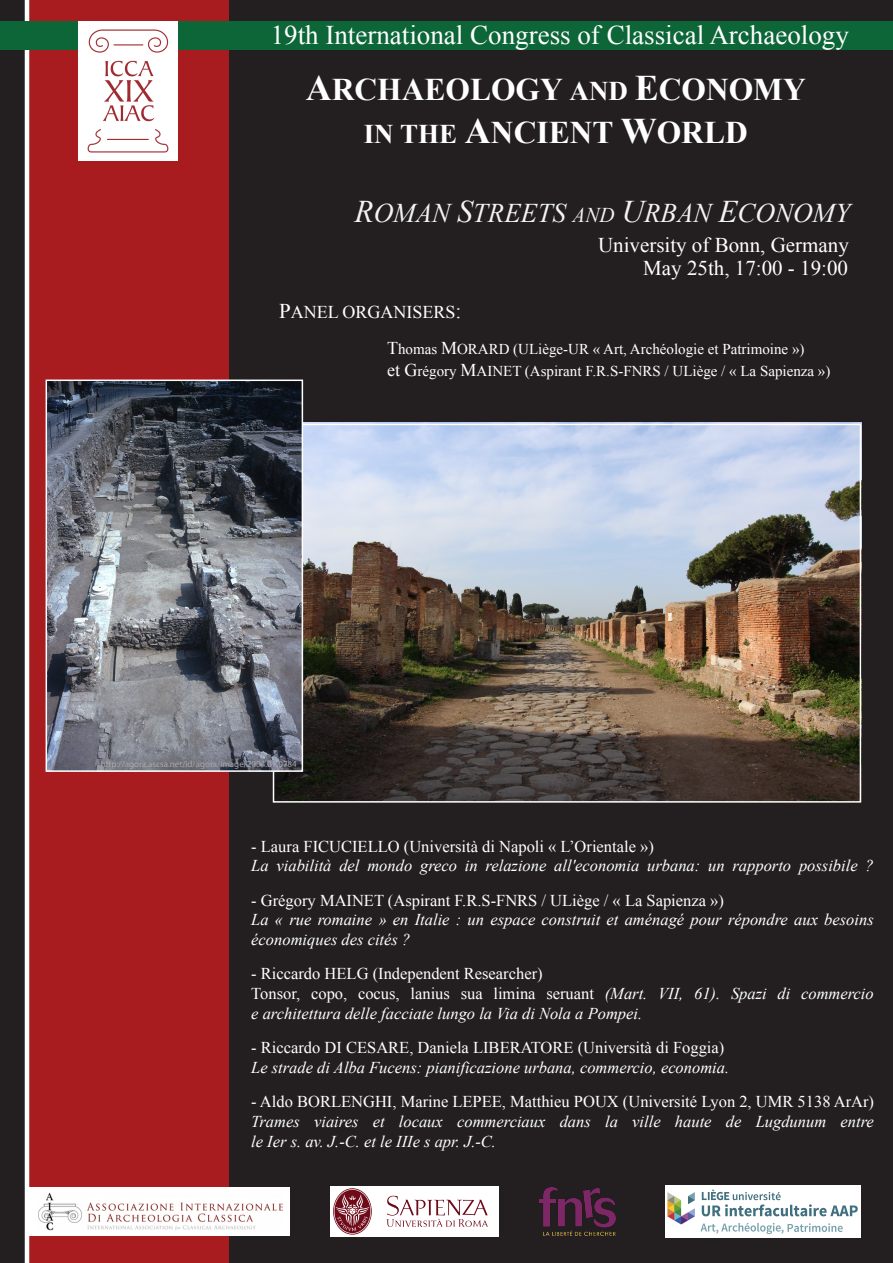
<style>
.page{position:relative;width:893px;height:1263px;background:#231f20}
.page>*{position:absolute;margin:0;border:0;box-sizing:border-box;transform-origin:0 0}
.t1{font:700 31.5px/43.2px "Times New Roman";color:#fff;text-align:center}
.t2{font:27px "Times New Roman";color:#fff}
.t3{font:italic 27px "Times New Roman";color:#f2f3f4}
.t4{font:21px "Times New Roman";color:#fff}
.t5{font:18px "Times New Roman";color:#fff}
.t6{font:italic 16.5px/19.8px "Times New Roman";color:#fff}
.t7{font:16.5px "Times New Roman";color:#fff}
.t8{font:15px/21.6px "Times New Roman";color:#fff}
.t9{font:9px "Myriad Pro";color:#a8a9ad}
.s1{font-size:36px}
.s2{font-size:27px}
.s3{font-size:31.5px}
.s4{font-size:21px}
.s5{font-size:18px}
.s6{font-style:normal}
</style>
<div class="page">
<div style="left:27px;top:0;width:202px;height:1263px;background:#a81c20"></div>
<hr style="left:25px;top:0;width:4px;height:1263px;background:#fff">
<div style="left:0;top:21px;width:893px;height:29px;background:#0c6638"></div>
<div style="left:330px;top:1186px;width:168px;height:50px;background:#fff"></div>
<img style="left:665px;top:1185px;width:196px;height:52px">
<img style="left:29px;top:1187px;width:260px;height:48px">
<img style="left:539px;top:1187px;width:77px;height:49px">
<svg style="left:333px;top:1188px;width:39px;height:46px"></svg>
<svg style="left:386px;top:1196px;width:102px;height:31px"></svg>
<svg style="left:334px;top:1189px;width:37px;height:45px"></svg>
<img style="left:79px;top:22px;width:98px;height:138px">
<img style="left:276px;top:423px;width:586px;height:379px">
<div style="left:273px;top:424px;width:588px;height:379px;border:2px solid #fff"></div>
<img style="left:49px;top:383px;width:251px;height:386px">
<div style="left:46px;top:380px;width:257px;height:392px;border:2px solid #fff"></div>
<h2 class="t2" style="left:271px;top:16px;width:580px">19th International Congress of Classical Archaeology</h2>
<h1 class="t1" style="left:306px;top:67px;width:501px"><span class="s1">A</span>RCHAEOLOGY <span class="s2">AND</span> <span class="s1">E</span>CONOMY<br><span class="s2">IN THE</span> <span class="s1">A</span>NCIENT <span class="s1">W</span>ORLD</h1>
<h2 class="t3" style="left:355px;top:194px;width:497px"><span class="s3">R</span>OMAN <span class="s3">S</span>TREETS <span class="s4">AND</span> <span class="s3">U</span>RBAN <span class="s3">E</span>CONOMY</h2>
<p class="t4" style="left:598px;top:230px;width:252px">University of Bonn, Germany</p>
<p class="t4" style="left:643px;top:254px;width:206px">May 25th, 17:00 - 19:00</p>
<p class="t5" style="left:279px;top:300px;width:184px"><span class="s4">P</span>ANEL ORGANISERS<span class="s4">:</span></p>
<p class="t8" style="left:387px;top:338px;width:445px"><span class="s5">T</span>homas <span class="s5">M</span>ORARD (ULiège-UR « Art, Archéologie et Patrimoine »)<br><span class="s5">et G</span>régory <span class="s5">M</span>AINET (Aspirant F.R.S-FNRS / ULiège / « La Sapienza »)</p>
<p class="t9" style="left:101px;top:759px;width:198px">http://agora.ascsa.net/id/agora/image/2004.01.0784</p>
<p class="t7" style="left:251px;top:835px;width:404px">- Laura FICUCIELLO (Università di Napoli « L’Orientale »)</p>
<p class="t6" style="left:251px;top:855px;width:624px">La viabilità del mondo greco in relazione all'economia urbana: un rapporto possibile ?</p>
<p class="t7" style="left:251px;top:889px;width:474px">- Grégory MAINET (Aspirant F.R.S-FNRS / ULiège / « La Sapienza »)</p>
<p class="t6" style="left:251px;top:909px;width:624px">La « rue romaine » en Italie : un espace construit et aménagé pour répondre aux besoins économiques des cités ?</p>
<p class="t6" style="left:251px;top:963px;width:624px"><span class="s6">- Riccardo HELG (Independent Researcher)<br>Tonsor, copo, cocus, lanius sua limina seruant</span> (Mart. VII, 61). Spazi di commercio e architettura delle facciate lungo la Via di Nola a Pompei.</p>
<p class="t7" style="left:251px;top:1036px;width:475px">- Riccardo DI CESARE, Daniela LIBERATORE (Università di Foggia)</p>
<p class="t6" style="left:251px;top:1057px;width:479px">Le strade di Alba Fucens: pianificazione urbana, commercio, economia.</p>
<p class="t7" style="left:251px;top:1090px;width:624px">- Aldo BORLENGHI, Marine LEPEE, Matthieu POUX (Université Lyon 2, UMR 5138 ArAr)</p>
<p class="t6" style="left:251px;top:1111px;width:624px">Trames viaires et locaux commerciaux dans la ville haute de Lugdunum entre le Ier s. av. J.-C. et le IIIe s apr. J.-C.</p>
</div>
